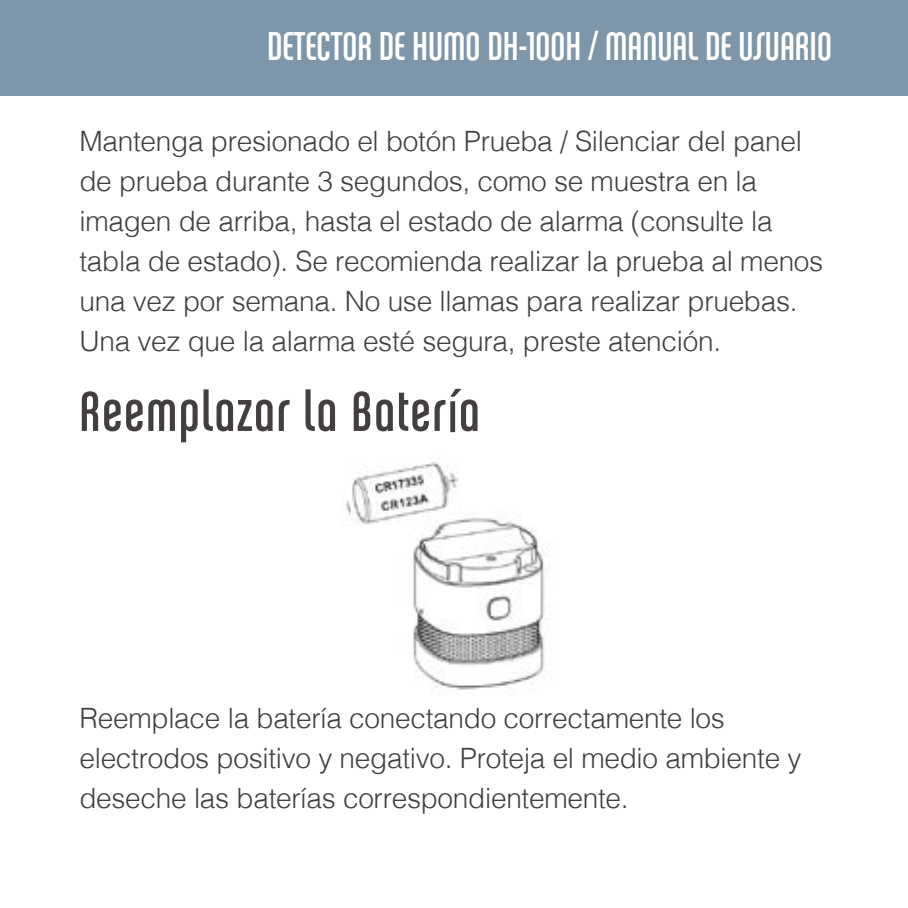
<style>
.page{position:relative;width:908px;height:908px;background:#fff}
.page>*{position:absolute;margin:0;border:0;box-sizing:border-box;transform-origin:0 0}
.t1{font:60px "Chalet Comprime Cologne Seventy";letter-spacing:.04em;color:#433f40}
.t2{font:42.4px "Chalet Comprime Cologne Seventy";color:#fff}
.t3{font:300 28px/40px "Helvetica";letter-spacing:-.01em;color:#433f40}
</style>
<div class="page">
<div style="left:0;top:0;width:907px;height:95px;background:#7e96aa"></div>
<img style="left:346px;top:462px;width:206px;height:228px">
<div style="left:450px;top:401px;width:5px;height:31px;background:#433f40"></div>
<h2 class="t2" style="left:267px;top:22px;width:563px">Detector de humo dh-100H / MANUAL DE USUARIO</h2>
<p class="t3" style="left:79px;top:119px;width:745px">Mantenga presionado el botón Prueba / Silenciar del panel de prueba durante 3 segundos, como se muestra en la imagen de arriba, hasta el estado de alarma (consulte la tabla de estado). Se recomienda realizar la prueba al menos una vez por semana. No use llamas para realizar pruebas.<br>Una vez que la alarma esté segura, preste atención.</p>
<h1 class="t1" style="left:79px;top:377px;width:401px">Reemplazar la Batería</h1>
<p class="t3" style="left:79px;top:695px;width:723px">Reemplace la batería conectando correctamente los electrodos positivo y negativo. Proteja el medio ambiente y deseche las baterías correspondientemente.</p>
</div>
